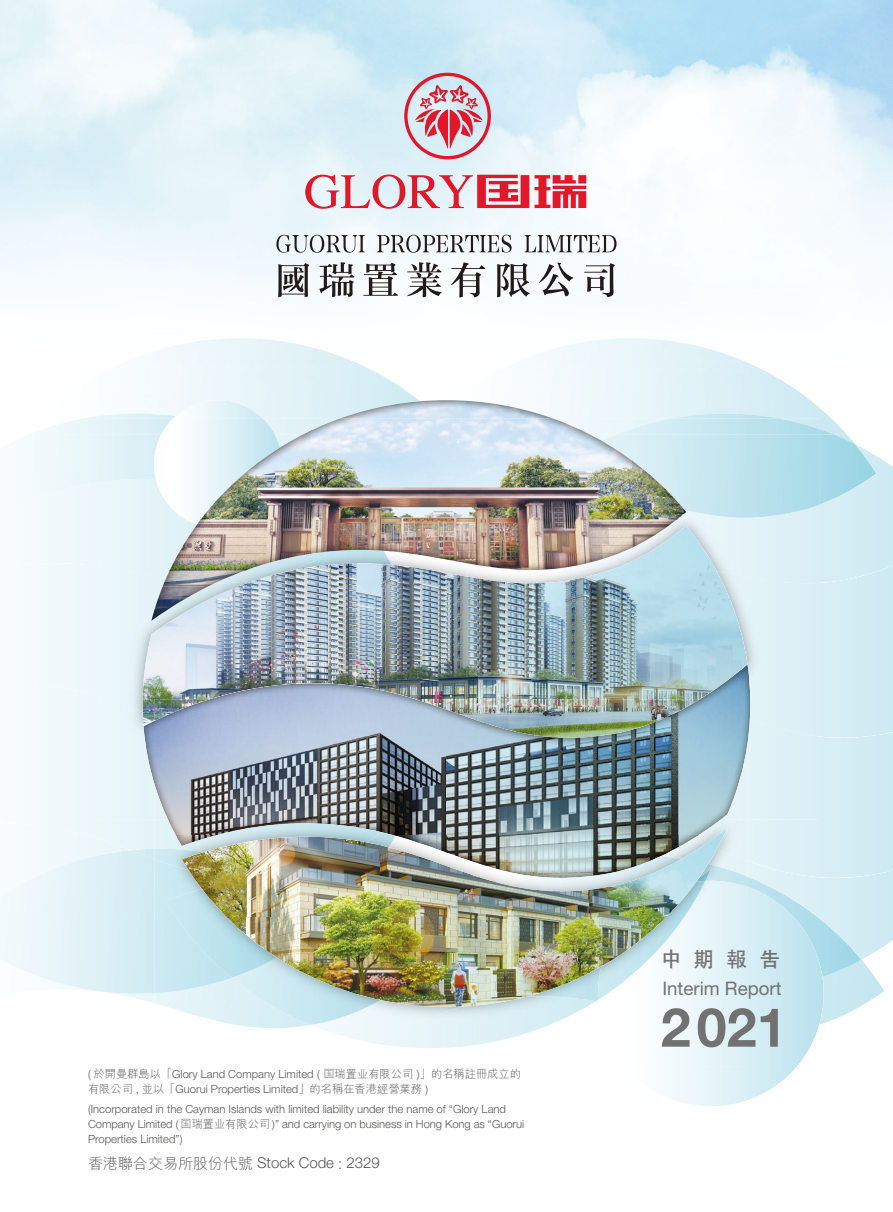
<style>
.page{position:relative;width:893px;height:1212px;background:#fff}
.page>*{position:absolute;margin:0;border:0;box-sizing:border-box;transform-origin:0 0}
.t1{font:700 54px "Helvetica Neue LT Std";color:#717171}
.t2{font:21.15px "C Hei 2 HK Bold E Ten B5 H";color:#727272}
.t3{font:21.15px "C Hei 2 HK Bold E Ten B5 H";color:#717171}
.t4{font:18.6px "Helvetica Neue LT Std";color:#727272}
.t5{font:300 15px "Helvetica Neue LT Std";color:#595857}
.t6{font:300 11.25px/15px "Helvetica Neue LT Std";color:#595857}
.s1{font-family:"M Hei HK Light E Ten B5 H";font-weight:400}
.s2{font-family:"M Hei HKS Light E Ten B5 H";font-weight:400}
.s3{color:#717171}
</style>
<div class="page">
<img style="left:0;top:282px;width:753px;height:16px">
<img style="left:671px;top:414px;width:162px;height:20px">
<svg style="left:669px;top:1025px;width:150px;height:81px"></svg>
<svg style="left:173px;top:400px;width:90px;height:19px"></svg>
<img style="left:340px;top:400px;width:213px;height:19px">
<img style="left:90px;top:419px;width:64px;height:15px">
<img style="left:686px;top:419px;width:133px;height:15px">
<img style="left:154px;top:419px;width:51px;height:50px">
<img style="left:155px;top:469px;width:531px;height:56px">
<img style="left:197px;top:464px;width:59px;height:61px">
<img style="left:205px;top:419px;width:481px;height:50px">
<img style="left:205px;top:520px;width:481px;height:5px">
<img style="left:155px;top:525px;width:592px;height:139px">
<div style="left:155px;top:878px;width:28px;height:115px;background:#ceeaf3"></div>
<img style="left:661px;top:881px;width:86px;height:186px">
<img style="left:727px;top:950px;width:20px;height:19px">
<img style="left:727px;top:981px;width:20px;height:17px">
<img style="left:662px;top:1008px;width:27px;height:39px">
<img style="left:698px;top:1008px;width:49px;height:39px">
<img style="left:232px;top:1007px;width:136px;height:18px">
<div style="left:165px;top:889px;width:18px;height:89px;background:#cbe8f1"></div>
<img style="left:368px;top:1007px;width:218px;height:36px">
<img style="left:183px;top:917px;width:544px;height:90px">
<img style="left:678px;top:917px;width:19px;height:26px">
<img style="left:182px;top:878px;width:297px;height:39px">
<img style="left:628px;top:878px;width:99px;height:39px">
<img style="left:479px;top:878px;width:149px;height:129px">
<img style="left:182px;top:917px;width:248px;height:45px">
<img style="left:430px;top:917px;width:49px;height:90px">
<img style="left:628px;top:917px;width:50px;height:45px">
<img style="left:281px;top:962px;width:149px;height:45px">
<img style="left:245px;top:664px;width:502px;height:214px">
<svg style="left:747px;top:434px;width:146px;height:591px;background:#d2ebf3"></svg>
<img style="left:700px;top:836px;width:21px;height:4px">
<img style="left:245px;top:836px;width:100px;height:8px">
<svg style="left:0;top:434px;width:155px;height:569px"></svg>
<img style="left:143px;top:664px;width:304px;height:172px">
<img style="left:649px;top:664px;width:101px;height:172px">
<img style="left:446px;top:706px;width:204px;height:172px">
<img style="left:143px;top:835px;width:102px;height:43px">
<img style="left:345px;top:835px;width:102px;height:43px">
<img style="left:649px;top:835px;width:51px;height:43px">
<svg style="left:278px;top:263px;width:31px;height:34px"></svg>
<svg style="left:319px;top:262px;width:35px;height:35px"></svg>
<svg style="left:363px;top:263px;width:35px;height:33px"></svg>
<svg style="left:407px;top:262px;width:35px;height:35px"></svg>
<svg style="left:451px;top:262px;width:34px;height:35px"></svg>
<svg style="left:497px;top:263px;width:33px;height:34px"></svg>
<svg style="left:539px;top:263px;width:34px;height:33px"></svg>
<svg style="left:584px;top:263px;width:31px;height:34px"></svg>
<svg style="left:276px;top:235px;width:89px;height:18px"></svg>
<svg style="left:377px;top:235px;width:135px;height:18px"></svg>
<svg style="left:524px;top:235px;width:92px;height:17px"></svg>
<svg style="left:305px;top:175px;width:281px;height:34px;background:#e497a3"></svg>
<svg style="left:404px;top:73px;width:87px;height:86px;background:#d8abb7"></svg>
<p class="t6" style="left:88px;top:1067px;width:434px">( <span class="s1">於開曼群島以「</span>Glory Land Company Limited <span class="s1">(</span> <span class="s2">國瑞置業有限公司</span> <span class="s1">)」的名稱註冊成立的有限公司 , 並以「</span>Guorui Properties Limited<span class="s1">」的名稱在香港經營業務 )</span></p>
<p class="t6" style="left:88px;top:1102px;width:437px">(Incorporated in the Cayman Islands with limited liability under the name of “Glory Land<br>Company Limited <span class="s1">(</span><span class="s2">國瑞置業有限公司</span><span class="s1">)</span>” and carrying on business in Hong Kong as “Guorui<br>Properties Limited”)</p>
<h3 class="t5" style="left:88px;top:1158px;width:293px"><span class="s1">香港聯合交易所股份代號</span> Stock Code <span class="s1">:</span> 2329</h3>
<h2 class="t2" style="left:660px;top:951px;width:88px">中期報</h2>
<h2 class="t3" style="left:759px;top:951px;width:23px">告</h2>
<h3 class="t4" style="left:662px;top:981px;width:121px">Interim Re<span class="s3">port</span></h3>
<h1 class="t1" style="left:661px;top:1008px;width:128px">2021</h1>
</div>
